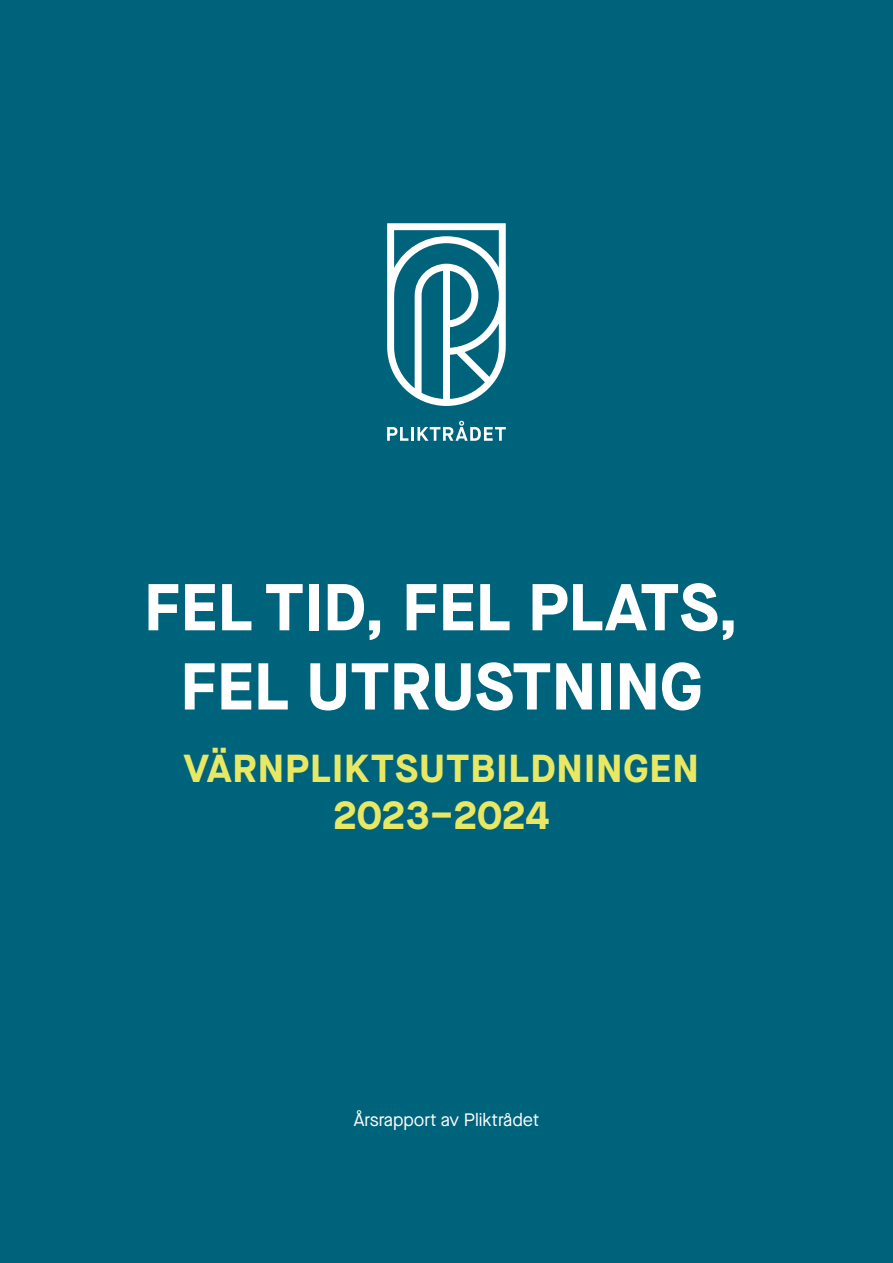
<style>
.page{position:relative;width:893px;height:1263px;background:#00637c}
.page>*{position:absolute;margin:0;border:0;box-sizing:border-box;transform-origin:0 0}
.t1{font:700 66px/79.2px "Maison Neue";color:#fff;text-align:center}
.t2{font:700 39px "Maison Neue";letter-spacing:.025em;color:#e9e864}
.t3{font:700 39px "Maison Neue";letter-spacing:-.005em;color:#e9e864}
.t4{font:18px "Maison Neue";color:#fff}
</style>
<div class="page">
<svg style="left:387px;top:427px;width:21px;height:14px"></svg>
<hr style="left:411px;top:427px;width:3px;height:14px;background:#fff">
<svg style="left:417px;top:421px;width:89px;height:20px"></svg>
<svg style="left:387px;top:223px;width:119px;height:183px"></svg>
<p class="t1" style="left:144px;top:566px;width:596px">FEL TID, FEL PLATS,<br>FEL UTRUSTNING</p>
<p class="t2" style="left:184px;top:740px;width:516px">VÄRNPLIKTSUTBILDNINGEN</p>
<p class="t3" style="left:333px;top:787px;width:218px">2023–2024</p>
<p class="t4" style="left:354px;top:1107px;width:187px">Årsrapport av Pliktrådet</p>
</div>
